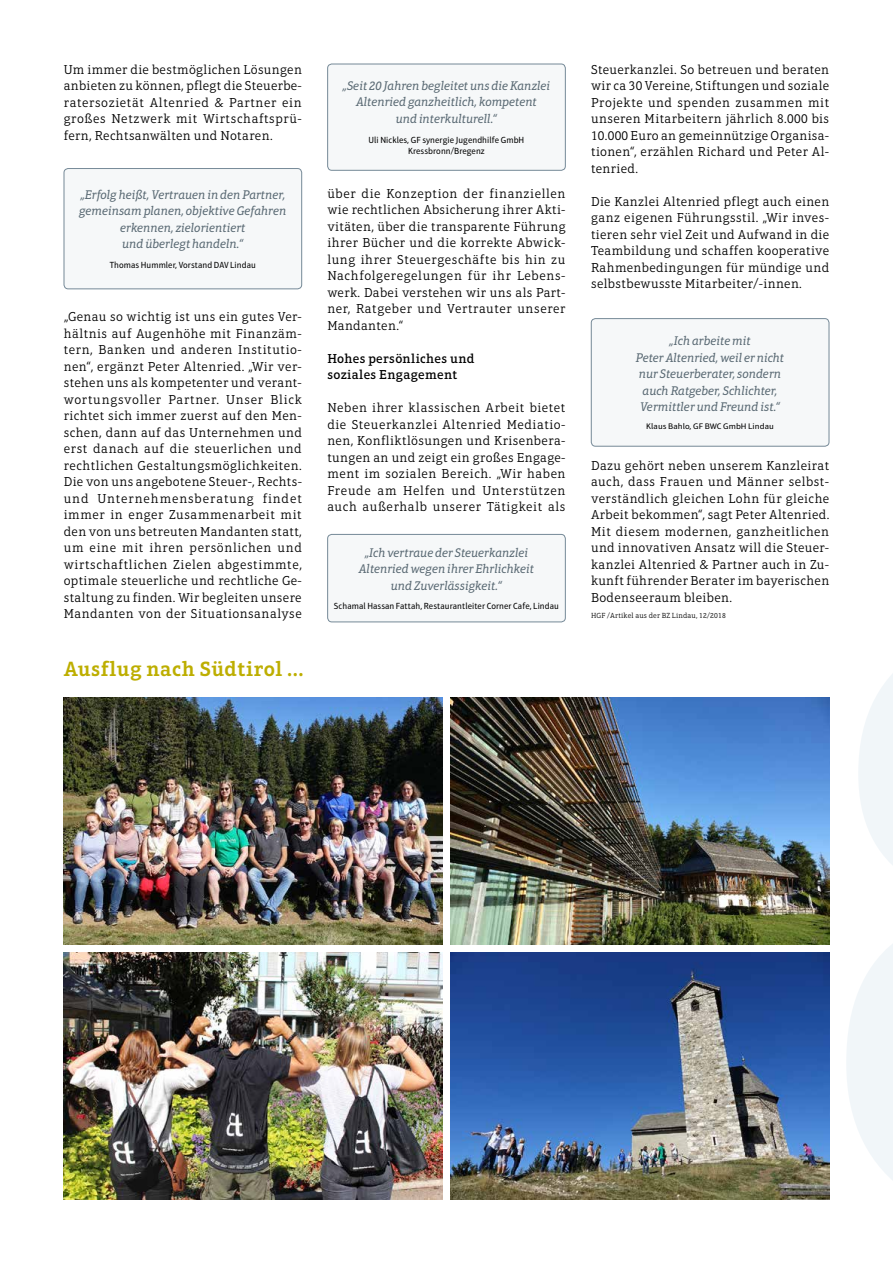
<style>
.page{position:relative;width:893px;height:1263px;background:#fff}
.page>*{position:absolute;margin:0;border:0;box-sizing:border-box;transform-origin:0 0}
.t1{font:600 21px "Aptifer Slab LT Pro";letter-spacing:.025em;color:#bdae00}
.t2{font:300 13.2px/16.5px "Aptifer Slab LT Pro";letter-spacing:.025em;color:#000;text-align:justify}
.t3{font:500 13.2px/16.5px "Aptifer Slab LT Pro";letter-spacing:.025em;color:#000}
.t4{font:italic 12.75px/16.5px "Aptifer Slab LT Pro";color:#586872;text-align:center}
.t5{font:9px/11.2px "Aptifer Sans LT Pro";letter-spacing:.01em;color:#000;text-align:center}
.t6{font:8.25px "Aptifer Sans LT Pro";letter-spacing:.01em;color:#000;scale:1.08 1}
.t7{font:300 7.5px "Aptifer Slab LT Pro";letter-spacing:.025em;color:#000}
</style>
<div class="page">
<svg style="left:846px;top:674px;width:47px;height:506px"></svg>
<div style="left:328px;top:64px;width:237px;height:106px;background:#f6f8f9;border-radius:4px"></div>
<div style="left:327px;top:64px;width:239px;height:107px;border:1px solid #758997;border-radius:4px"></div>
<div style="left:591px;top:319px;width:238px;height:127px;background:#f6f8f9;border-radius:4px"></div>
<div style="left:591px;top:318px;width:238px;height:128px;border:1px solid #758997;border-radius:4px"></div>
<div style="left:64px;top:169px;width:238px;height:120px;background:#f6f8f9;border-radius:4px"></div>
<div style="left:64px;top:168px;width:238px;height:121px;border:1px solid #758997;border-radius:4px"></div>
<div style="left:328px;top:534px;width:237px;height:88px;background:#f6f8f9;border-radius:4px"></div>
<div style="left:327px;top:534px;width:239px;height:88px;border:1px solid #758997;border-radius:4px"></div>
<img style="left:451px;top:697px;width:378px;height:247px">
<img style="left:64px;top:952px;width:378px;height:247px">
<img style="left:451px;top:952px;width:378px;height:247px">
<img style="left:64px;top:697px;width:378px;height:247px">
<p class="t2" style="left:64px;top:61px;width:240px">Um immer die bestmöglichen Lösungen anbieten zu können, pflegt die Steuerbe&shy;ratersozietät Altenried &amp; Partner ein großes Netzwerk mit Wirtschaftsprü&shy;fern, Rechtsanwälten und Notaren.</p>
<p class="t4" style="left:79px;top:186px;width:209px">„Erfolg heißt, Vertrauen in den Partner, gemeinsam planen, objektive Gefahren erkennen, zielorientiert<br>und überlegt handeln.“</p>
<p class="t5" style="left:110px;top:259px;width:148px">Thomas Hummler, Vorstand DAV Lindau</p>
<p class="t2" style="left:64px;top:309px;width:240px">„Genau so wichtig ist uns ein gutes Ver&shy;hältnis auf Augenhöhe mit Finanzäm&shy;tern, Banken und anderen Institutio&shy;nen“, ergänzt Peter Altenried. „Wir ver&shy;stehen uns als kompetenter und verant&shy;wortungsvoller Partner. Unser Blick richtet sich immer zuerst auf den Men&shy;schen, dann auf das Unternehmen und erst danach auf die steuerlichen und rechtlichen Gestaltungsmöglichkeiten.<br>Die von uns angebotene Steuer-, Rechts&shy;und Unternehmensberatung findet immer in enger Zusammenarbeit mit den von uns betreuten Mandanten statt, um eine mit ihren persönlichen und wirtschaftlichen Zielen abgestimmte, optimale steuerliche und rechtliche Ge&shy;staltung zu finden. Wir begleiten unsere Mandanten von der Situationsanalyse</p>
<h1 class="t1" style="left:64px;top:656px;width:241px">Ausflug nach Südtirol ...</h1>
<p class="t4" style="left:343px;top:77px;width:209px">„Seit 20 Jahren begleitet uns die Kanzlei<br>Altenried ganzheitlich, kompetent<br>und interkulturell.“</p>
<p class="t5" style="left:369px;top:134px;width:157px">Uli Nickles, GF synergie Jugendhilfe GmbH<br>Kressbronn/Bregenz</p>
<p class="t2" style="left:327px;top:185px;width:240px">über die Konzeption der finanziellen wie rechtlichen Absicherung ihrer Akti&shy;vitäten, über die transparente Führung ihrer Bücher und die korrekte Abwick&shy;lung ihrer Steuergeschäfte bis hin zu Nachfolgeregelungen für ihr Lebens&shy;werk. Dabei verstehen wir uns als Part&shy;ner, Ratgeber und Vertrauter unserer Mandanten.“</p>
<p class="t3" style="left:327px;top:350px;width:149px">Hohes persönliches und soziales Engagement</p>
<p class="t2" style="left:327px;top:399px;width:240px">Neben ihrer klassischen Arbeit bietet die Steuerkanzlei Altenried Mediatio&shy;nen, Konfliktlösungen und Krisenbera&shy;tungen an und zeigt ein großes Engage&shy;ment im sozialen Bereich. „Wir haben Freude am Helfen und Unterstützen auch außerhalb unserer Tätigkeit als</p>
<p class="t4" style="left:359px;top:544px;width:177px">„Ich vertraue der Steuerkanzlei<br>Altenried wegen ihrer Ehrlichkeit und Zuverlässigkeit.“</p>
<p class="t5" style="left:334px;top:601px;width:226px">Schamal Hassan Fattah, Restaurantleiter Corner Cafe, Lindau</p>
<p class="t2" style="left:591px;top:61px;width:240px">Steuerkanzlei. So betreuen und beraten wir ca 30 Vereine, Stiftungen und soziale Projekte und spenden zusammen mit unseren Mitarbeitern jährlich 8.000 bis 10.000 Euro an gemeinnützige Organisa&shy;tionen“, erzählen Richard und Peter Al&shy;tenried.</p>
<p class="t2" style="left:591px;top:193px;width:240px">Die Kanzlei Altenried pflegt auch einen ganz eigenen Führungsstil. „Wir inves&shy;tieren sehr viel Zeit und Aufwand in die Teambildung und schaffen kooperative Rahmenbedingungen für mündige und selbstbewusste Mitarbeiter/-innen.</p>
<p class="t4" style="left:636px;top:333px;width:150px">„Ich arbeite mit<br>Peter Altenried, weil er nicht nur Steuerberater, sondern auch Ratgeber, Schlichter,<br>Vermittler und Freund ist.“</p>
<p class="t6" style="left:646px;top:422px;width:120px">Klaus Bahlo, GF BWC GmbH Lindau</p>
<p class="t2" style="left:591px;top:457px;width:240px">Dazu gehört neben unserem Kanzleirat auch, dass Frauen und Männer selbst&shy;verständlich gleichen Lohn für gleiche Arbeit bekommen“, sagt Peter Altenried.<br>Mit diesem modernen, ganzheitlichen und innovativen Ansatz will die Steuer&shy;kanzlei Altenried &amp; Partner auch in Zu&shy;kunft führender Berater im bayerischen Bodenseeraum bleiben.</p>
<p class="t7" style="left:591px;top:611px;width:136px">HGF /Artikel aus der BZ Lindau, 12/2018</p>
</div>
